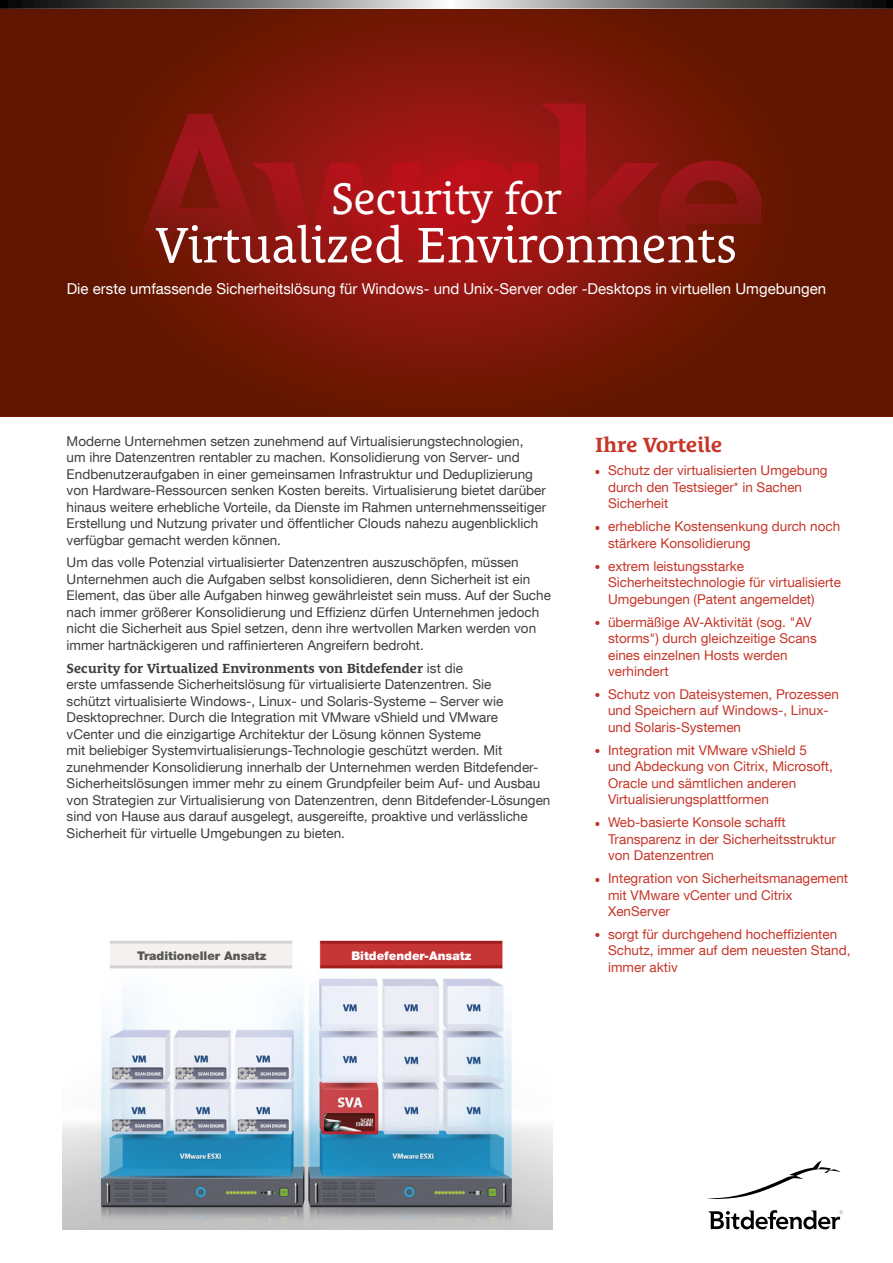
<style>
.page{position:relative;width:893px;height:1263px;background:#fff}
.page>*{position:absolute;margin:0;border:0;box-sizing:border-box;transform-origin:0 0}
.t1{font:51px "Le Monde Courrier Ptf";color:#fff}
.t2{font:45px "Le Monde Courrier Ptf";color:#fff}
.t3{font:700 21px "Le Monde Courrier Ptf";color:#c63629}
.t4{font:15px "Helvetica Neue LT Com";color:#fff}
.t5{font:13.5px/16.5px "Helvetica Neue LT Com";color:#3f3e3e}
.t6{font:13.5px/16.5px "Helvetica Neue LT Com";color:#c63629}
.t7{font:700 13.5px "Le Monde Courrier Ptf";color:#3f3e3e}
.t8{font:900 12px "Helvetica Neue LT Pro";color:#585857}
.t9{font:900 12px "Helvetica Neue LT Pro";color:#fff}
.s1{font-family:"Helvetica Neue LT Com";font-weight:400}
.s2{font-family:"Le Monde Courrier Ptf";font-size:6px}
</style>
<div class="page">
<svg style="left:707px;top:1160px;width:136px;height:70px"></svg>
<img style="left:0;top:0;width:893px;height:417px">
<img style="left:130px;top:104px;width:631px;height:164px">
<svg style="left:0;top:8px;width:893px;height:1px"></svg>
<img style="left:62px;top:940px;width:491px;height:289px">
<h2 class="t2" style="left:331px;top:163px;width:233px">Security for</h2>
<h1 class="t1" style="left:155px;top:204px;width:583px">Virtualized Environments</h1>
<p class="t4" style="left:67px;top:280px;width:761px">Die erste umfassende Sicherheitslösung für Windows- und Unix-Server oder -Desktops in virtuellen Umgebungen</p>
<p class="t5" style="left:67px;top:432px;width:481px">Moderne Unternehmen setzen zunehmend auf Virtualisierungstechnologien,<br>um ihre Datenzentren rentabler zu machen. Konsolidierung von Server- und Endbenutzeraufgaben in einer gemeinsamen Infrastruktur und Deduplizierung von Hardware-Ressourcen senken Kosten bereits. Virtualisierung bietet darüber hinaus weitere erhebliche Vorteile, da Dienste im Rahmen unternehmensseitiger Erstellung und Nutzung privater und öffentlicher Clouds nahezu augenblicklich verfügbar gemacht werden können.</p>
<p class="t5" style="left:67px;top:554px;width:486px">Um das volle Potenzial virtualisierter Datenzentren auszuschöpfen, müssen Unternehmen auch die Aufgaben selbst konsolidieren, denn Sicherheit ist ein Element, das über alle Aufgaben hinweg gewährleistet sein muss. Auf der Suche nach immer größerer Konsolidierung und Effizienz dürfen Unternehmen jedoch nicht die Sicherheit aus Spiel setzen, denn ihre wertvollen Marken werden von immer hartnäckigeren und raffinierteren Angreifern bedroht.</p>
<p class="t7" style="left:67px;top:657px;width:398px">Security for Virtualized Environments von Bitdefender <span class="s1">ist die</span></p>
<p class="t5" style="left:67px;top:676px;width:485px">erste umfassende Sicherheitslösung für virtualisierte Datenzentren. Sie<br>schützt virtualisierte Windows-, Linux- und Solaris-Systeme – Server wie Desktoprechner. Durch die Integration mit VMware vShield und VMware<br>vCenter und die einzigartige Architektur der Lösung können Systeme<br>mit beliebiger Systemvirtualisierungs-Technologie geschützt werden. Mit zunehmender Konsolidierung innerhalb der Unternehmen werden Bitdefender-Sicherheitslösungen immer mehr zu einem Grundpfeiler beim Auf- und Ausbau von Strategien zur Virtualisierung von Datenzentren, denn Bitdefender-Lösungen sind von Hause aus darauf ausgelegt, ausgereifte, proaktive und verlässliche Sicherheit für virtuelle Umgebungen zu bieten.</p>
<p class="t8" style="left:137px;top:948px;width:131px">Traditioneller Ansatz</p>
<p class="t9" style="left:351px;top:948px;width:121px">Bitdefender-Ansatz</p>
<h3 class="t3" style="left:595px;top:428px;width:128px">Ihre Vorteile</h3>
<p class="t6" style="left:608px;top:462px;width:221px;text-indent:-13px"><span class="s2">●</span> Schutz der virtualisierten Umgebung durch den Testsieger* in Sachen<br>Sicherheit</p>
<p class="t6" style="left:608px;top:518px;width:234px;text-indent:-13px"><span class="s2">●</span> erhebliche Kostensenkung durch noch stärkere Konsolidierung</p>
<p class="t6" style="left:608px;top:557px;width:234px;text-indent:-13px"><span class="s2">●</span> extrem leistungsstarke<br>Sicherheitstechnologie für virtualisierte<br>Umgebungen (Patent angemeldet)</p>
<p class="t6" style="left:608px;top:613px;width:210px;text-indent:-13px"><span class="s2">●</span> übermäßige AV-Aktivität (sog. "AV storms") durch gleichzeitige Scans eines einzelnen Hosts werden verhindert</p>
<p class="t6" style="left:608px;top:685px;width:232px;text-indent:-13px"><span class="s2">●</span> Schutz von Dateisystemen, Prozessen und Speichern auf Windows-, Linux&shy;und Solaris-Systemen</p>
<p class="t6" style="left:608px;top:741px;width:226px;text-indent:-13px"><span class="s2">●</span> Integration mit VMware vShield 5 und Abdeckung von Citrix, Microsoft, Oracle und sämtlichen anderen Virtualisierungsplattformen</p>
<p class="t6" style="left:608px;top:814px;width:230px;text-indent:-13px"><span class="s2">●</span> Web-basierte Konsole schafft<br>Transparenz in der Sicherheitsstruktur von Datenzentren</p>
<p class="t6" style="left:608px;top:870px;width:242px;text-indent:-13px"><span class="s2">●</span> Integration von Sicherheitsmanagement mit VMware vCenter und Citrix<br>XenServer</p>
<p class="t6" style="left:608px;top:925px;width:244px;text-indent:-13px"><span class="s2">●</span> sorgt für durchgehend hocheffizienten<br>Schutz, immer auf dem neuesten Stand, immer aktiv</p>
</div>
